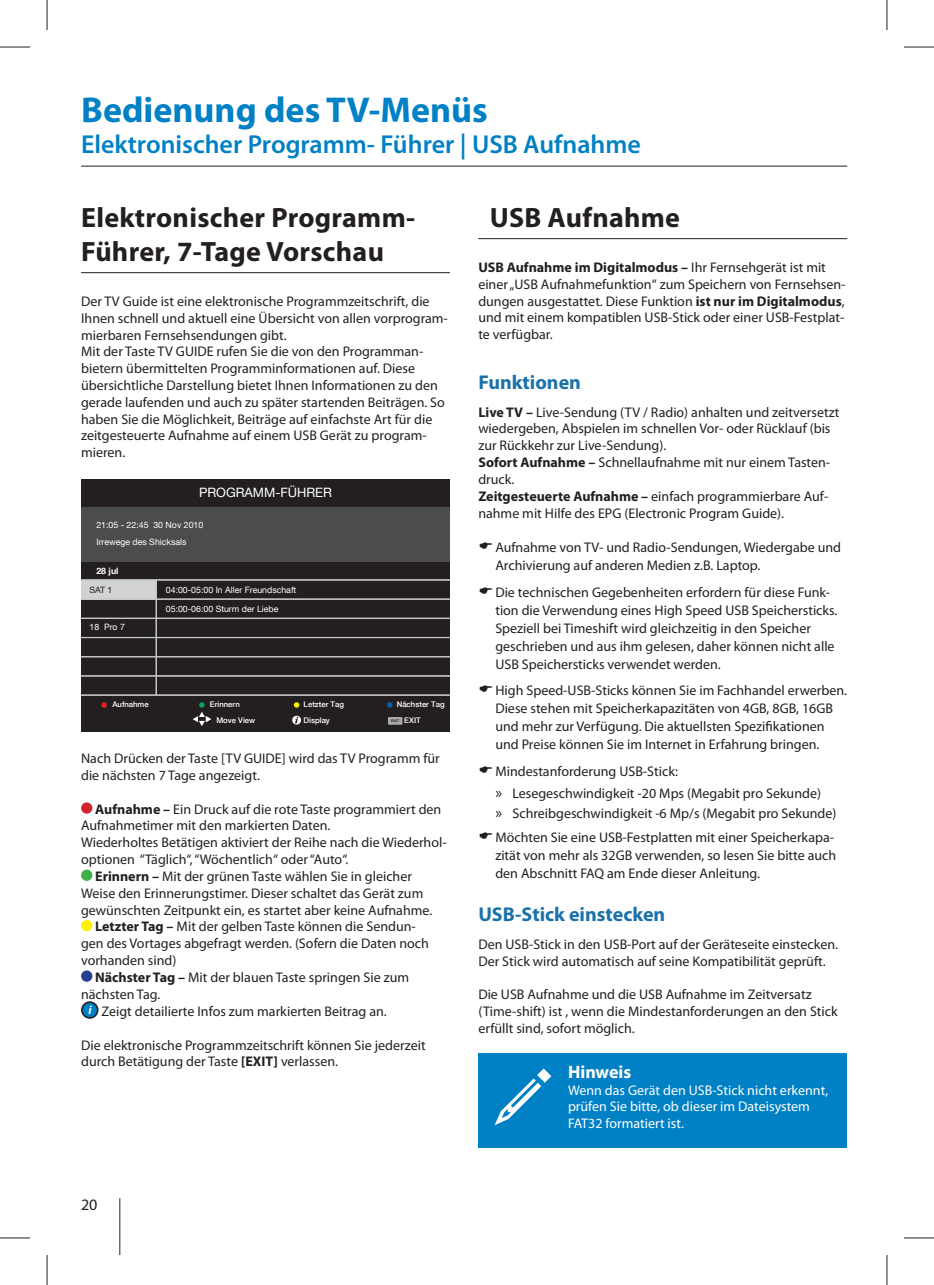
<style>
.page{position:relative;width:934px;height:1285px;background:#fff}
.page>*{position:absolute;margin:0;border:0;box-sizing:border-box;transform-origin:0 0}
.t1{font:700 36px "Myriad Pro";color:#0080c5}
.t2{font:700 28px/34px "Myriad Pro";letter-spacing:.01em;color:#231f20}
.t3{font:600 26px "Myriad Pro";color:#0080c5}
.t4{font:700 20px "Myriad Pro";color:#1b72aa}
.t5{font:700 18px "Myriad Pro";color:#fff}
.t6{font:16px "Myriad Pro";color:#231f20}
.t7{font:14px/16.8px "Myriad Pro";color:#231f20}
.t8{font:14px/16.8px "Myriad Pro";color:#fff}
.t9{font:12.8px "Helvetica Neue LT Com";color:#fff}
.t10{font:8.8px/18.8px "Helvetica Neue LT Com";color:#fff}
.t11{font:700 8.8px "Helvetica Neue LT Com";color:#fff}
.t12{font:8.8px "Helvetica Neue LT Com";color:#231f20}
.t13{font:500 7.8px "Helvetica Neue LT Com";color:#fff}
.t14{font:700 3.6px "Helvetica Neue LT Com";color:#231f20}
.s1{font-weight:500;font-size:7.8px;color:#fff}
.s2{font-weight:700}
.s3{font-weight:700;font-style:italic;font-size:12px;color:#fff}
.s4{font-size:16px}
</style>
<div class="page">
<hr style="left:81px;top:166px;width:765px;height:1px;background:#231f20">
<hr style="left:119px;top:1198px;width:1px;height:57px;background:#231f20">
<hr style="left:81px;top:272px;width:369px;height:1px;background:#231f20">
<div style="left:81px;top:561px;width:369px;height:170px;background:#231f20"></div>
<div style="left:81px;top:580px;width:75px;height:19px;background:#d1d2d4"></div>
<div style="left:81px;top:479px;width:369px;height:28px;background:#231f20"></div>
<div style="left:81px;top:507px;width:369px;height:54px;background:#4b4c4d"></div>
<svg style="left:101px;top:702px;width:6px;height:5px"></svg>
<svg style="left:294px;top:702px;width:5px;height:5px"></svg>
<svg style="left:387px;top:702px;width:5px;height:5px"></svg>
<hr style="left:81px;top:579px;width:369px;height:1px;background:#c7c8ca">
<hr style="left:81px;top:598px;width:369px;height:2px;background:#c7c8ca">
<hr style="left:81px;top:618px;width:369px;height:1px;background:#c7c8ca">
<hr style="left:81px;top:637px;width:369px;height:1px;background:#c7c8ca">
<hr style="left:81px;top:656px;width:369px;height:1px;background:#c7c8ca">
<hr style="left:81px;top:675px;width:369px;height:1px;background:#c7c8ca">
<hr style="left:81px;top:694px;width:369px;height:2px;background:#c7c8ca">
<hr style="left:155px;top:580px;width:2px;height:115px;background:#c7c8ca">
<svg style="left:193px;top:702px;width:18px;height:24px"></svg>
<svg style="left:292px;top:715px;width:9px;height:9px"></svg>
<svg style="left:295px;top:717px;width:3px;height:6px"></svg>
<div style="left:388px;top:717px;width:14px;height:8px;background:#a8a9ad"></div>
<div style="left:81px;top:802px;width:11px;height:11px;background:#d1232a;border-radius:50%"></div>
<div style="left:81px;top:869px;width:11px;height:12px;background:#40ae49;border-radius:50%"></div>
<div style="left:81px;top:920px;width:11px;height:11px;background:#fff101;border-radius:50%"></div>
<div style="left:81px;top:970px;width:11px;height:11px;background:#253f8e;border-radius:50%"></div>
<div style="left:82px;top:1002px;width:16px;height:16px;background:#0080c5;border-radius:50%"></div>
<div style="left:81px;top:1001px;width:17px;height:17px;border:2px solid #231f20;border-radius:50%"></div>
<hr style="left:478px;top:238px;width:368px;height:1px;background:#231f20">
<div style="left:478px;top:1053px;width:368px;height:94px;background:#0080c5"></div>
<svg style="left:494px;top:1068px;width:57px;height:57px"></svg>
<hr style="left:0;top:47px;width:30px;height:1px;background:#231f20">
<hr style="left:903px;top:47px;width:30px;height:1px;background:#231f20">
<hr style="left:0;top:1237px;width:30px;height:1px;background:#231f20">
<hr style="left:903px;top:1237px;width:30px;height:1px;background:#231f20">
<hr style="left:47px;top:0;width:1px;height:30px;background:#231f20">
<hr style="left:47px;top:1255px;width:1px;height:30px;background:#231f20">
<hr style="left:886px;top:0;width:1px;height:30px;background:#231f20">
<hr style="left:886px;top:1255px;width:1px;height:30px;background:#231f20">
<h1 class="t1" style="left:81px;top:96px;width:408px">Bedienung des TV-Menüs</h1>
<h3 class="t3" style="left:81px;top:135px;width:561px">Elektronischer Programm- Führer | USB Aufnahme</h3>
<h2 class="t2" style="left:81px;top:203px;width:335px">Elektronischer Programm-<br>Führer, 7-Tage Vorschau</h2>
<p class="t7" style="left:81px;top:294px;width:368px">Der TV Guide ist eine elektronische Programmzeitschrift, die Ihnen schnell und aktuell eine Übersicht von allen vorprogram&shy;mierbaren Fernsehsendungen gibt.<br>Mit der Taste TV GUIDE rufen Sie die von den Programman&shy;bietern übermittelten Programminformationen auf. Diese übersichtliche Darstellung bietet Ihnen Informationen zu den gerade laufenden und auch zu später startenden Beiträgen. So haben Sie die Möglichkeit, Beiträge auf einfachste Art für die zeitgesteuerte Aufnahme auf einem USB Gerät zu program&shy;mieren.</p>
<p class="t9" style="left:199px;top:488px;width:134px">PROGRAMM-FÜHRER</p>
<p class="t10" style="left:96px;top:516px;width:108px">21:05 - 22:45 30 Nov 2010</p>
<p class="t11" style="left:96px;top:568px;width:24px">28 jul</p>
<p class="t12" style="left:89px;top:587px;width:24px">SAT 1</p>
<p class="t10" style="left:89px;top:619px;width:37px">18 Pro 7</p>
<p class="t10" style="left:96px;top:534px;width:92px">Irrewege des Shicksals</p>
<p class="t10" style="left:166px;top:582px;width:132px">04:00-05:00 In Aller Freundschaft<br>05:00-06:00 Sturm der Liebe</p>
<p class="t13" style="left:112px;top:702px;width:38px">Aufnahme</p>
<p class="t13" style="left:210px;top:702px;width:31px">Erinnern</p>
<p class="t13" style="left:303px;top:702px;width:42px">Letzter Tag</p>
<p class="t13" style="left:396px;top:702px;width:49px">Nächster Tag</p>
<p class="t14" style="left:391px;top:719px;width:31px">EXIT <span class="s1">EXIT</span></p>
<p class="t7" style="left:81px;top:751px;width:360px">Nach Drücken der Taste [TV GUIDE] wird das TV Programm für die nächsten 7 Tage angezeigt.</p>
<p class="t7" style="left:95px;top:801px;width:347px"><span class="s2">Aufnahme –</span> Ein Druck auf die rote Taste programmiert den</p>
<p class="t7" style="left:81px;top:818px;width:251px">Aufnahmetimer mit den markierten Daten.</p>
<p class="t7" style="left:81px;top:835px;width:367px">Wiederholtes Betätigen aktiviert der Reihe nach die Wiederhol-</p>
<p class="t7" style="left:81px;top:852px;width:269px">optionen “Täglich“, “Wöchentlich“ oder “Auto“.</p>
<p class="t7" style="left:95px;top:869px;width:318px"><span class="s2">Erinnern –</span> Mit der grünen Taste wählen Sie in gleicher</p>
<p class="t7" style="left:81px;top:885px;width:343px">Weise den Erinnerungstimer. Dieser schaltet das Gerät zum</p>
<p class="t7" style="left:81px;top:902px;width:352px">gewünschten Zeitpunkt ein, es startet aber keine Aufnahme.</p>
<p class="t7" style="left:95px;top:919px;width:322px"><span class="s2">Letzter Tag –</span> Mit der gelben Taste können die Sendun-</p>
<p class="t7" style="left:81px;top:936px;width:349px">gen des Vortages abgefragt werden. (Sofern die Daten noch</p>
<p class="t7" style="left:81px;top:953px;width:97px">vorhanden sind)</p>
<p class="t7" style="left:95px;top:969px;width:315px"><span class="s2">Nächster Tag –</span> Mit der blauen Taste springen Sie zum</p>
<p class="t7" style="left:81px;top:986px;width:81px">nächsten Tag.</p>
<p class="t7" style="left:88px;top:1004px;width:300px"><span class="s3">i</span> Zeigt detailierte Infos zum markierten Beitrag an.</p>
<p class="t7" style="left:81px;top:1037px;width:346px">Die elektronische Programmzeitschrift können Sie jederzeit durch Betätigung der Taste <span class="s2">[EXIT]</span> verlassen.</p>
<p class="t13" style="left:216px;top:717px;width:40px">Move View</p>
<p class="t13" style="left:303px;top:717px;width:28px">Display</p>
<p class="t6" style="left:81px;top:1198px;width:18px">20</p>
<h2 class="t2" style="left:489px;top:203px;width:192px">USB Aufnahme</h2>
<p class="t7" style="left:478px;top:260px;width:368px"><span class="s2">USB Aufnahme im Digitalmodus –</span> Ihr Fernsehgerät ist mit einer „USB Aufnahmefunktion“ zum Speichern von Fernsehsen&shy;dungen ausgestattet. Diese Funktion <span class="s2">ist nur im Digitalmodus</span>, und mit einem kompatiblen USB-Stick oder einer USB-Festplat&shy;te verfügbar.</p>
<h3 class="t4" style="left:478px;top:374px;width:104px">Funktionen</h3>
<p class="t7" style="left:478px;top:405px;width:362px"><span class="s2">Live TV –</span> Live-Sendung (TV / Radio) anhalten und zeitversetzt wiedergeben, Abspielen im schnellen Vor- oder Rücklauf (bis zur Rückkehr zur Live-Sendung).<br><span class="s2">Sofort Aufnahme –</span> Schnellaufnahme mit nur einem Tasten&shy;druck.<br><span class="s2">Zeitgesteuerte Aufnahme –</span> einfach programmierbare Auf&shy;nahme mit Hilfe des EPG (Electronic Program Guide).</p>
<p class="t7" style="left:495px;top:540px;width:347px;line-height:18px">Aufnahme von TV- und Radio-Sendungen, Wiedergabe und<br>Archivierung auf anderen Medien z.B. Laptop.</p>
<p class="t7" style="left:495px;top:584px;width:343px;line-height:18px">Die technischen Gegebenheiten erfordern für diese Funk&shy;tion die Verwendung eines High Speed USB Speichersticks.<br>Speziell bei Timeshift wird gleichzeitig in den Speicher geschrieben und aus ihm gelesen, daher können nicht alle USB Speichersticks verwendet werden.</p>
<p class="t7" style="left:495px;top:683px;width:353px;line-height:18px">High Speed-USB-Sticks können Sie im Fachhandel erwerben.<br>Diese stehen mit Speicherkapazitäten von 4GB, 8GB, 16GB und mehr zur Verfügung. Die aktuellsten Spezifikationen und Preise können Sie im Internet in Erfahrung bringen.</p>
<p class="t7" style="left:495px;top:761px;width:327px;line-height:22.6px">Mindestanforderung USB-Stick:<br><span class="s4">»</span> Lesegeschwindigkeit -20 Mps (Megabit pro Sekunde)</p>
<p class="t7" style="left:495px;top:802px;width:342px;line-height:23.6px"><span class="s4">»</span> Schreibgeschwindigkeit -6 Mp/s (Megabit pro Sekunde)<br>Möchten Sie eine USB-Festplatten mit einer Speicherkapa-</p>
<p class="t7" style="left:495px;top:847px;width:342px;line-height:18px">zität von mehr als 32GB verwenden, so lesen Sie bitte auch den Abschnitt FAQ am Ende dieser Anleitung.</p>
<h3 class="t4" style="left:478px;top:906px;width:188px">USB-Stick einstecken</h3>
<p class="t7" style="left:478px;top:937px;width:361px">Den USB-Stick in den USB-Port auf der Geräteseite einstecken.<br>Der Stick wird automatisch auf seine Kompatibilität geprüft.</p>
<p class="t7" style="left:478px;top:987px;width:361px">Die USB Aufnahme und die USB Aufnahme im Zeitversatz (Time-shift) ist , wenn die Mindestanforderungen an den Stick erfüllt sind, sofort möglich.</p>
<p class="t5" style="left:567px;top:1064px;width:65px">Hinweis</p>
<p class="t8" style="left:567px;top:1082px;width:261px">Wenn das Gerät den USB-Stick nicht erkennt, prüfen Sie bitte, ob dieser im Dateisystem<br>FAT32 formatiert ist.</p>
</div>
